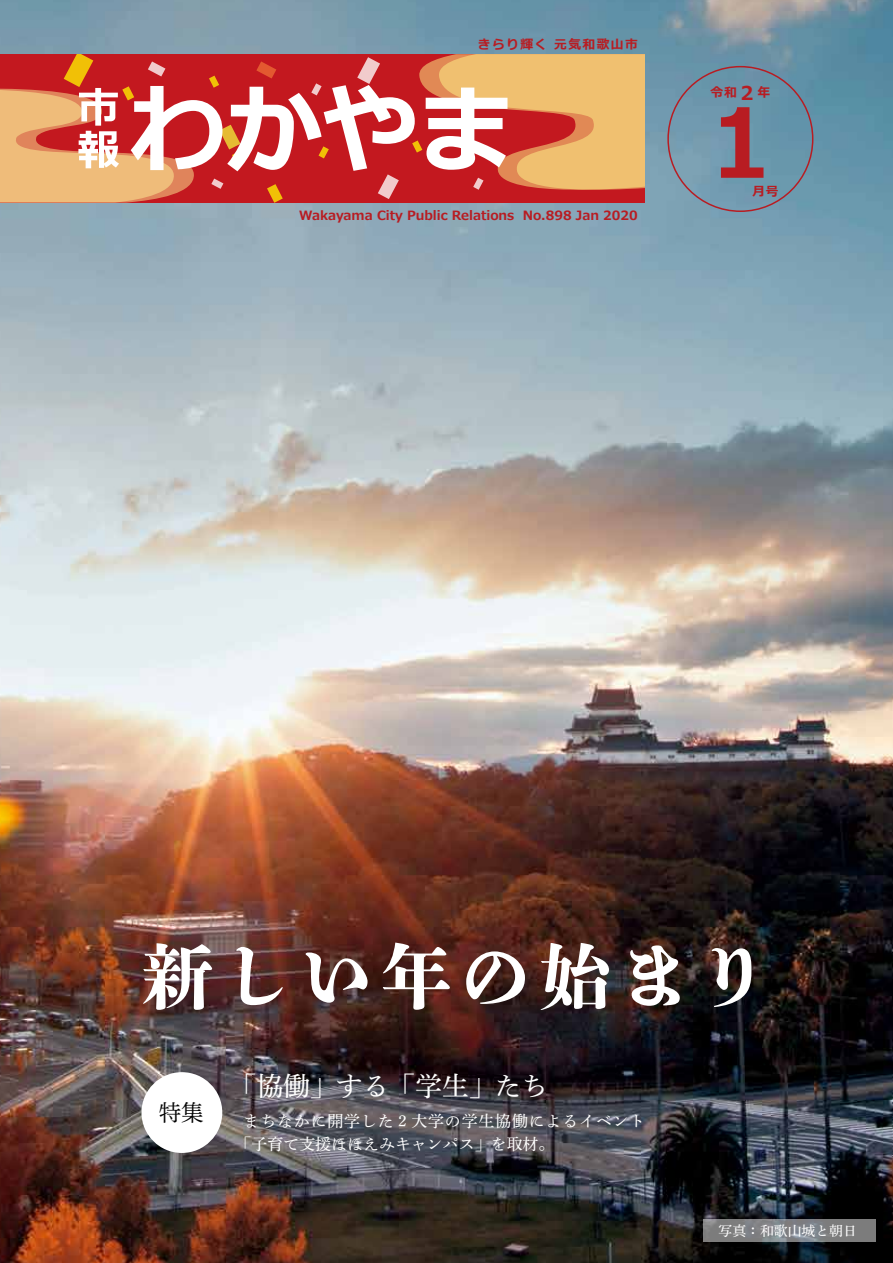
<style>
.page{position:relative;width:893px;height:1263px;background:#fff}
.page>*{position:absolute;margin:0;border:0;box-sizing:border-box;transform-origin:0 0}
.t1{font:700 95.7px "Meiryo";color:#b81c22;scale:.95 1}
.t2{font:800 72.3px "DNP Shuei 4 go B Std";letter-spacing:.1em;color:#fff}
.t3{font:26.55px "DNP Shuei Min Pr 6 M";color:#fff}
.t4{font:22.5px "DNP Shuei Min Pr 6 L";color:#000}
.t5{font:15.9px/23.4px "DNP Shuei Min Pr 6 M";letter-spacing:.05em;color:#fff}
.t6{font:13.8px "DNP Shuei Min Pr 6 M";color:#fff}
.t7{font:700 12.75px "Meiryo";color:#b81c22}
.t8{font:700 12.75px "Meiryo";letter-spacing:.11em;color:#b81c22}
.s1{font-size:19.2px}
</style>
<div class="page">
<img style="left:0;top:0;width:893px;height:1263px">
<svg style="left:0;top:54px;width:645px;height:149px;background:#db745d"></svg>
<div style="left:141px;top:1072px;width:81px;height:81px;background:#fff;border-radius:50%"></div>
<svg style="left:704px;top:1219px;width:172px;height:23px;background:#7f8183"></svg>
<p class="t8" style="left:478px;top:36px;width:161px">きらり輝く 元気和歌山市</p>
<p class="t7" style="left:299px;top:206px;width:340px">Wakayama City Public Relations No.898 Jan 2020</p>
<p class="t7" style="left:711px;top:84px;width:61px">令和<span class="s1">２</span>年</p>
<h1 class="t1" style="left:695px;top:76px;width:97px">１</h1>
<p class="t7" style="left:752px;top:182px;width:28px">月号</p>
<h2 class="t2" style="left:141px;top:925px;width:630px">新しい年の始まり</h2>
<h3 class="t4" style="left:159px;top:1092px;width:46px">特集</h3>
<h3 class="t3" style="left:230px;top:1061px;width:319px">「協働」する「学生」たち</h3>
<p class="t5" style="left:236px;top:1107px;width:411px;text-indent:8px">まちなかに開学した２大学の学生協働によるイベント「子育て支援ほほえみキャンパス」を取材。</p>
<p class="t6" style="left:719px;top:1218px;width:140px">写真：和歌山城と朝日</p>
</div>
